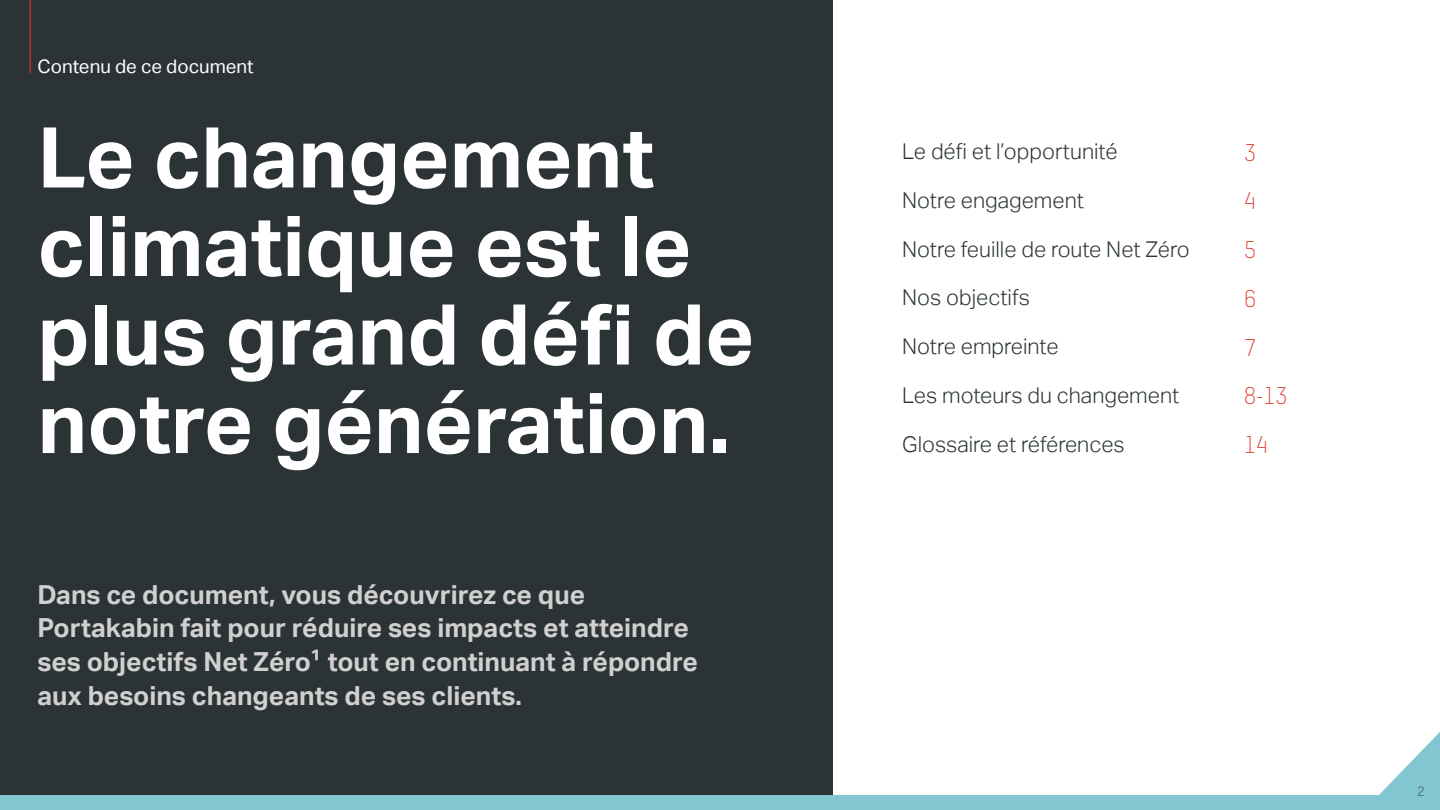
<style>
.page{position:relative;width:1440px;height:810px;background:#fff}
.page>*{position:absolute;margin:0;border:0;box-sizing:border-box;transform-origin:0 0}
.t1{font:700 84px/88.5px "Aktiv Grotesk";color:#fff}
.t2{font:700 26.25px/33.8px "Aktiv Grotesk";color:#d1d0cf}
.t3{font:300 21.75px "Aktiv Grotesk";color:#2b3337}
.t4{font:21.75px "Modula Text";color:#e03c31}
.t5{font:18.75px "Aktiv Grotesk";color:#fff}
.t6{font:12px "Modula Text";color:#2b3337}
</style>
<div class="page">
<div style="left:0;top:0;width:832px;height:810px;background:#2b3337"></div>
<svg style="left:1379px;top:732px;width:61px;height:63px"></svg>
<hr style="left:30px;top:0;width:1px;height:74px;background:#e03c31">
<div style="left:0;top:795px;width:1440px;height:15px;background:#82c6d2"></div>
<p class="t5" style="left:38px;top:56px;width:218px">Contenu de ce document</p>
<p class="t1" style="left:38px;top:114px;width:719px">Le changement climatique est le plus grand défi de notre génération.</p>
<p class="t2" style="left:38px;top:578px;width:662px">Dans ce document, vous découvrirez ce que Portakabin fait pour réduire ses impacts et atteindre ses objectifs Net Zéro1 tout en continuant à répondre aux besoins changeants de ses clients.</p>
<p class="t3" style="left:902px;top:139px;width:217px">Le défi et l’opportunité</p>
<p class="t3" style="left:902px;top:188px;width:183px">Notre engagement</p>
<p class="t3" style="left:902px;top:236px;width:289px">Notre feuille de route Net Zéro</p>
<p class="t3" style="left:902px;top:285px;width:129px">Nos objectifs</p>
<p class="t3" style="left:902px;top:334px;width:158px">Notre empreinte</p>
<p class="t3" style="left:902px;top:383px;width:279px">Les moteurs du changement</p>
<p class="t3" style="left:902px;top:431px;width:224px">Glossaire et références</p>
<p class="t4" style="left:1244px;top:138px;width:13px">3</p>
<p class="t4" style="left:1244px;top:187px;width:13px">4</p>
<p class="t4" style="left:1244px;top:236px;width:13px">5</p>
<p class="t4" style="left:1244px;top:284px;width:13px">6</p>
<p class="t4" style="left:1244px;top:333px;width:13px">7</p>
<p class="t4" style="left:1244px;top:382px;width:45px">8-13</p>
<p class="t4" style="left:1244px;top:431px;width:25px">14</p>
<p class="t6" style="left:1418px;top:783px;width:8px">2</p>
</div>
